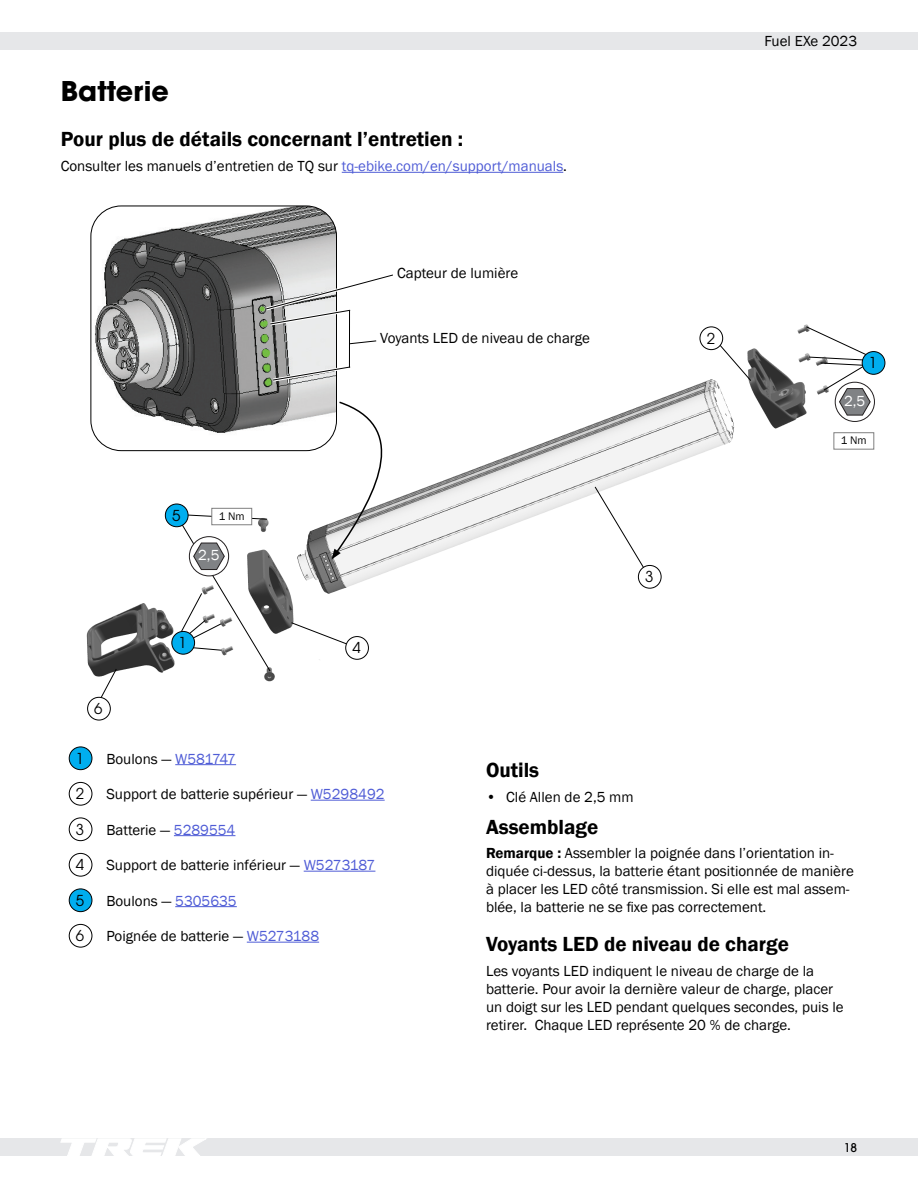
<style>
.page{position:relative;width:918px;height:1188px;background:#fff}
.page>*{position:absolute;margin:0;border:0;box-sizing:border-box;transform-origin:0 0}
.Section_Head{font:700 27px "ITC Avant Garde Pro";color:#000}
.Subhead1{font:600 21px "Franklin Gothic";color:#000}
.Bold_First_Word{font:15px/18px "Franklin Gothic";color:#000}
.Body{font:15px/18px "Franklin Gothic";color:#000}
.Table_Cell_Left{font:15px "Franklin Gothic";color:#000}
.Callout_Number_Black{font:15px "ITC Avant Garde Pro";color:#000}
.t1{font:15px "Franklin Gothic";color:#fff}
.t2{font:500 12px "ITC Avant Garde Pro";color:#000}
.t3{font:11.25px "Franklin Gothic";color:#000}
.s1{color:#4f5cd6}
.s2{font-weight:600}
</style>
<div class="page">
<div style="left:0;top:32px;width:918px;height:17px;background:#e6e7e9"></div>
<div style="left:0;top:1139px;width:918px;height:17px;background:#e6e7e9"></div>
<svg style="left:61px;top:1139px;width:145px;height:17px"></svg>
<hr style="left:342px;top:172px;width:221px;height:1px;background:#4f5cd6">
<img style="left:86px;top:324px;width:765px;height:358px">
<svg style="left:862px;top:352px;width:23px;height:22px"></svg>
<div style="left:862px;top:351px;width:23px;height:24px;border:1px solid #000;border-radius:50%"></div>
<svg style="left:710px;top:334px;width:42px;height:48px"></svg>
<svg style="left:291px;top:622px;width:57px;height:23px"></svg>
<svg style="left:97px;top:668px;width:20px;height:35px"></svg>
<div style="left:88px;top:697px;width:22px;height:23px;background:#fff;border-radius:50%"></div>
<div style="left:87px;top:697px;width:24px;height:23px;border:1px solid #000;border-radius:50%"></div>
<div style="left:346px;top:637px;width:22px;height:22px;background:#fff;border-radius:50%"></div>
<div style="left:345px;top:636px;width:24px;height:24px;border:1px solid #000;border-radius:50%"></div>
<div style="left:834px;top:433px;width:40px;height:16px;background:#fff"></div>
<div style="left:834px;top:432px;width:40px;height:18px;border:1px solid #808080"></div>
<svg style="left:835px;top:382px;width:39px;height:39px"></svg>
<div style="left:835px;top:382px;width:40px;height:40px;border:1px solid #231f20;border-radius:50%"></div>
<svg style="left:806px;top:326px;width:75px;height:89px"></svg>
<svg style="left:172px;top:631px;width:23px;height:23px"></svg>
<div style="left:171px;top:631px;width:24px;height:24px;border:1px solid #000;border-radius:50%"></div>
<svg style="left:594px;top:486px;width:54px;height:89px"></svg>
<div style="left:638px;top:565px;width:23px;height:23px;background:#fff;border-radius:50%"></div>
<div style="left:638px;top:565px;width:24px;height:24px;border:1px solid #000;border-radius:50%"></div>
<div style="left:700px;top:327px;width:23px;height:23px;background:#fff;border-radius:50%"></div>
<div style="left:700px;top:327px;width:23px;height:23px;border:1px solid #000;border-radius:50%"></div>
<div style="left:165px;top:504px;width:23px;height:23px;background:#00aeef;border-radius:50%"></div>
<div style="left:165px;top:504px;width:23px;height:23px;border:1px solid #000;border-radius:50%"></div>
<div style="left:212px;top:508px;width:40px;height:17px;background:#fff"></div>
<div style="left:211px;top:508px;width:41px;height:17px;border:1px solid #808080"></div>
<svg style="left:175px;top:514px;width:96px;height:158px"></svg>
<img style="left:91px;top:206px;width:246px;height:243px">
<div style="left:90px;top:206px;width:247px;height:245px;border:1px solid #000;border-radius:30px"></div>
<svg style="left:332px;top:400px;width:76px;height:160px"></svg>
<svg style="left:262px;top:271px;width:135px;height:57px"></svg>
<svg style="left:270px;top:364px;width:84px;height:20px"></svg>
<hr style="left:349px;top:310px;width:1px;height:58px;background:#000">
<svg style="left:350px;top:340px;width:27px;height:5px"></svg>
<div style="left:69px;top:747px;width:23px;height:23px;background:#00aeef;border-radius:50%"></div>
<div style="left:69px;top:747px;width:23px;height:23px;border:1px solid #000;border-radius:50%"></div>
<hr style="left:175px;top:764px;width:61px;height:1px;background:#4f5cd6">
<div style="left:69px;top:782px;width:23px;height:24px;border:1px solid #000;border-radius:50%"></div>
<hr style="left:311px;top:800px;width:74px;height:1px;background:#4f5cd6">
<div style="left:69px;top:818px;width:23px;height:23px;border:1px solid #000;border-radius:50%"></div>
<hr style="left:174px;top:835px;width:61px;height:1px;background:#4f5cd6">
<div style="left:69px;top:853px;width:23px;height:24px;border:1px solid #000;border-radius:50%"></div>
<hr style="left:304px;top:871px;width:71px;height:1px;background:#4f5cd6">
<div style="left:69px;top:889px;width:23px;height:23px;background:#00aeef;border-radius:50%"></div>
<div style="left:69px;top:889px;width:23px;height:23px;border:1px solid #000;border-radius:50%"></div>
<hr style="left:175px;top:906px;width:62px;height:1px;background:#4f5cd6">
<div style="left:69px;top:924px;width:23px;height:24px;border:1px solid #000;border-radius:50%"></div>
<hr style="left:247px;top:942px;width:72px;height:1px;background:#4f5cd6">
<p class="Section_Head" style="left:61px;top:73px;width:110px">Batterie</p>
<p class="Subhead1" style="left:61px;top:126px;width:404px">Pour plus de détails concernant l’entretien :</p>
<p class="Body" style="left:61px;top:158px;width:508px">Consulter les manuels d’entretien de TQ sur <span class="s1">tq-ebike.com/en/support/manuals</span>.</p>
<p class="Bold_First_Word" style="left:397px;top:264px;width:123px">Capteur de lumière</p>
<p class="Callout_Number_Black" style="left:94px;top:699px;width:10px">6</p>
<p class="Callout_Number_Black" style="left:172px;top:506px;width:10px">5</p>
<p class="t3" style="left:219px;top:509px;width:27px">1 Nm</p>
<p class="t1" style="left:198px;top:546px;width:23px">2,5</p>
<p class="Callout_Number_Black" style="left:179px;top:634px;width:10px">1</p>
<p class="Bold_First_Word" style="left:380px;top:329px;width:211px">Voyants LED de niveau de charge</p>
<p class="Callout_Number_Black" style="left:352px;top:639px;width:10px">4</p>
<p class="Bold_First_Word" style="left:765px;top:32px;width:94px">Fuel EXe 2023</p>
<p class="Callout_Number_Black" style="left:707px;top:329px;width:10px">2</p>
<p class="Callout_Number_Black" style="left:645px;top:568px;width:10px">3</p>
<p class="Callout_Number_Black" style="left:869px;top:354px;width:10px">1</p>
<p class="t1" style="left:844px;top:391px;width:23px">2,5</p>
<p class="t3" style="left:841px;top:433px;width:27px">1 Nm</p>
<p class="Callout_Number_Black" style="left:76px;top:749px;width:10px">1</p>
<p class="Table_Cell_Left" style="left:106px;top:749px;width:131px">Boulons — <span class="s1">W581747</span></p>
<p class="Callout_Number_Black" style="left:76px;top:785px;width:10px">2</p>
<p class="Table_Cell_Left" style="left:106px;top:785px;width:280px">Support de batterie supérieur — <span class="s1">W5298492</span></p>
<p class="Callout_Number_Black" style="left:76px;top:820px;width:10px">3</p>
<p class="Table_Cell_Left" style="left:106px;top:820px;width:131px">Batterie — <span class="s1">5289554</span></p>
<p class="Callout_Number_Black" style="left:76px;top:856px;width:10px">4</p>
<p class="Table_Cell_Left" style="left:106px;top:856px;width:271px">Support de batterie inférieur — <span class="s1">W5273187</span></p>
<p class="Callout_Number_Black" style="left:76px;top:891px;width:10px">5</p>
<p class="Table_Cell_Left" style="left:106px;top:891px;width:132px">Boulons — <span class="s1">5305635</span></p>
<p class="Callout_Number_Black" style="left:76px;top:927px;width:10px">6</p>
<p class="Table_Cell_Left" style="left:106px;top:927px;width:214px">Poignée de batterie — <span class="s1">W5273188</span></p>
<p class="Subhead1" style="left:486px;top:757px;width:55px">Outils</p>
<p class="Bold_First_Word" style="left:486px;top:788px;width:149px">• Clé Allen de 2,5 mm</p>
<p class="Subhead1" style="left:486px;top:814px;width:114px">Assemblage</p>
<p class="Bold_First_Word" style="left:486px;top:845px;width:369px"><span class="s2">Remarque :</span> Assembler la poignée dans l’orientation in&shy;diquée ci-dessus, la batterie étant positionnée de manière à placer les LED côté transmission. Si elle est mal assem&shy;blée, la batterie ne se fixe pas correctement.</p>
<p class="Subhead1" style="left:486px;top:931px;width:304px">Voyants LED de niveau de charge</p>
<p class="Body" style="left:486px;top:962px;width:359px">Les voyants LED indiquent le niveau de charge de la batterie. Pour avoir la dernière valeur de charge, placer un doigt sur les LED pendant quelques secondes, puis le retirer. Chaque LED représente 20 % de charge.</p>
<p class="t2" style="left:844px;top:1140px;width:15px">18</p>
</div>
